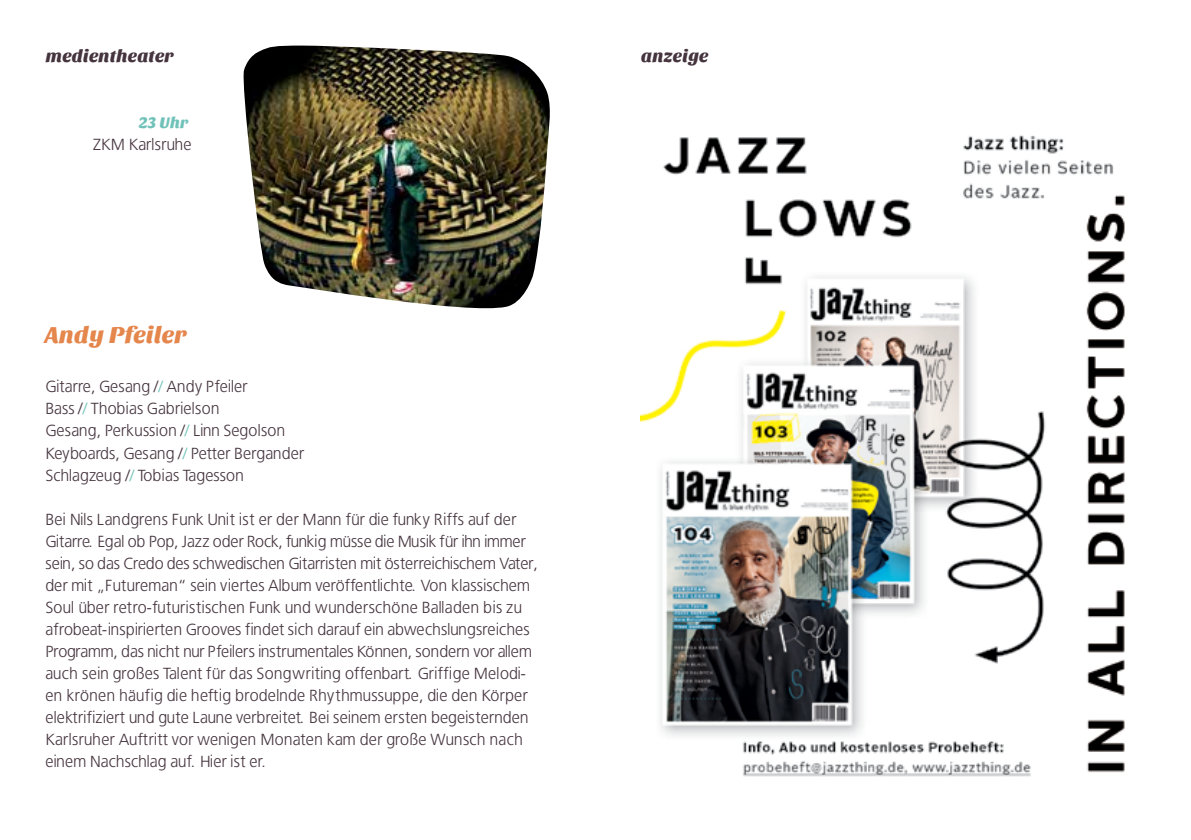
<style>
.page{position:relative;width:1191px;height:840px;background:#fff}
.page>*{position:absolute;margin:0;border:0;box-sizing:border-box;transform-origin:0 0}
.t1{font:24px "Sansita One";color:#e5864c}
.t2{font:18px "Sansita One";color:#45343e}
.t3{font:16px/22px "Bastardus Sans";color:#45343e}
.s1{font-family:"Sansita One";color:#70c2b9}
.s2{color:#70c2b9}
</style>
<div class="page">
<img style="left:641px;top:135px;width:484px;height:642px">
<img style="left:243px;top:46px;width:307px;height:262px">
<p class="t2" style="left:46px;top:45px;width:130px">medientheater</p>
<p class="t3" style="left:93px;top:111px;width:100px;text-align:right"><span class="s1">23 Uhr<br></span>ZKM Karlsruhe</p>
<p class="t1" style="left:45px;top:321px;width:144px">Andy Pfeiler</p>
<p class="t3" style="left:45px;top:375px;width:260px">Gitarre, Gesang /<span class="s2">/</span> Andy Pfeiler<br>Bass /<span class="s2">/</span> Thobias Gabrielson<br>Gesang, Perkussion /<span class="s2">/</span> Linn Segolson Keyboards, Gesang /<span class="s2">/</span> Petter Bergander Schlagzeug /<span class="s2">/</span> Tobias Tagesson</p>
<p class="t3" style="left:45px;top:507px;width:494px">Bei Nils Landgrens Funk Unit ist er der Mann für die funky Riffs auf der Gitarre. Egal ob Pop, Jazz oder Rock, funkig müsse die Musik für ihn immer sein, so das Credo des schwedischen Gitarristen mit österreichischem Vater, der mit „Futureman“ sein viertes Album veröffentlichte. Von klassischem Soul über retro-futuristischen Funk und wunderschöne Balladen bis zu afrobeat-inspirierten Grooves findet sich darauf ein abwechslungsreiches Programm, das nicht nur Pfeilers instrumentales Können, sondern vor allem auch sein großes Talent für das Songwriting offenbart. Griffige Melodi&shy;en krönen häufig die heftig brodelnde Rhythmussuppe, die den Körper elektrifiziert und gute Laune verbreitet. Bei seinem ersten begeisternden Karlsruher Auftritt vor wenigen Monaten kam der große Wunsch nach einem Nachschlag auf. Hier ist er.</p>
<p class="t2" style="left:641px;top:45px;width:69px">anzeige</p>
</div>
